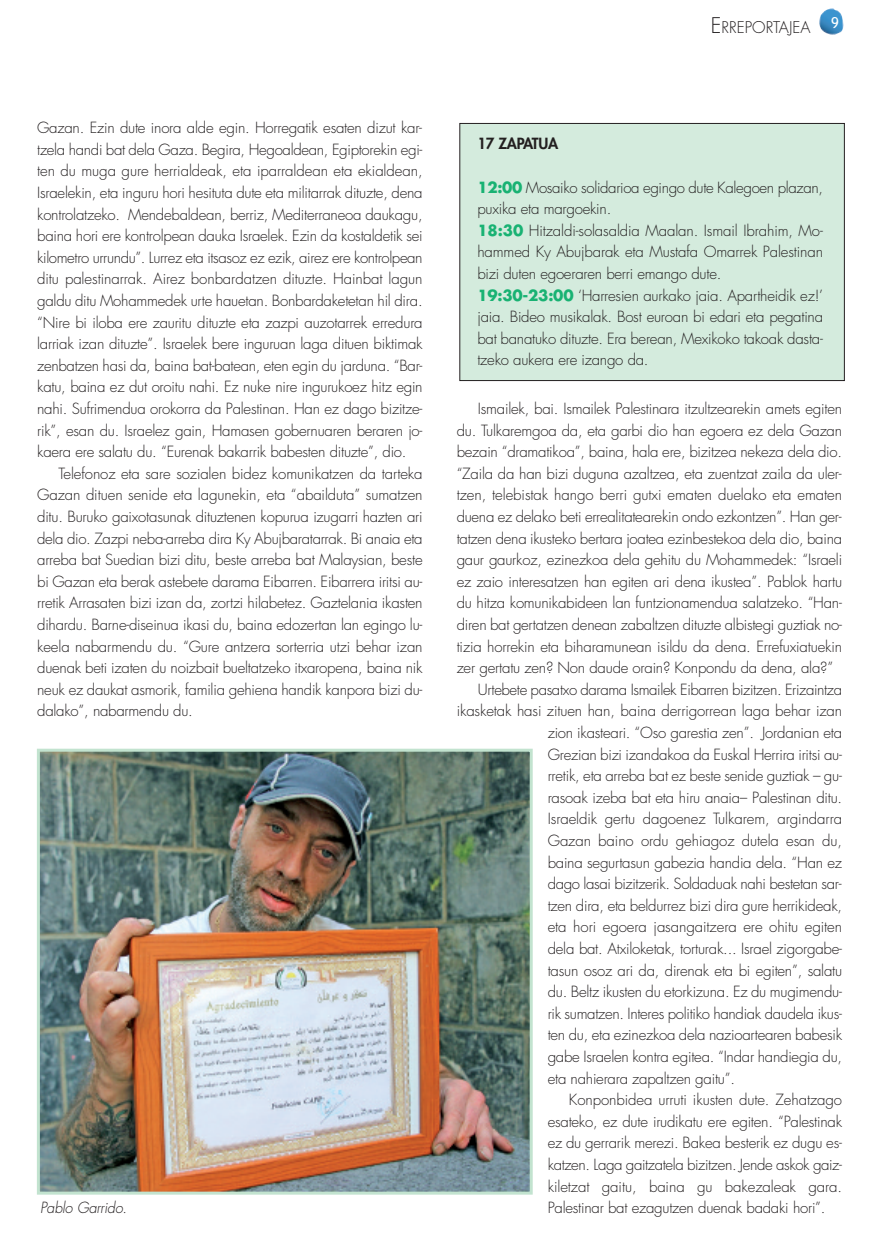
<style>
.page{position:relative;width:877px;height:1247px;background:#fff}
.page>*{position:absolute;margin:0;border:0;box-sizing:border-box;transform-origin:0 0}
.t1{font:300 15.75px "Futura";color:#231f20}
.t2{font:300 15px/21.6px "Futura";letter-spacing:-.015em;color:#231f20;text-align:justify}
.t3{font:italic 300 15px "Futura";letter-spacing:-.01em;color:#231f20;scale:.95 1}
.t4{font:800 15px "Futura";letter-spacing:-.015em;color:#231f20}
.t5{font:15px "Trebuchet MS";color:#fff}
.s1{font-size:21px}
.s2{font-weight:700;color:#19b273}
</style>
<div class="page">
<img style="left:819px;top:8px;width:24px;height:27px">
<img style="left:41px;top:753px;width:488px;height:437px">
<div style="left:37px;top:749px;width:496px;height:445px;border:3px solid #c2e3cf"></div>
<div style="left:460px;top:124px;width:384px;height:256px;background:#d4ebdd"></div>
<div style="left:459px;top:123px;width:386px;height:258px;border:1px solid #231f20"></div>
<p class="t1" style="left:711px;top:20px;width:101px"><span class="s1">E</span>RREPORTAJEA</p>
<p class="t5" style="left:831px;top:13px;width:9px">9</p>
<p class="t2" style="left:37px;top:118px;width:387px">Gazan. Ezin dute inora alde egin. Horregatik esaten dizut kar&shy;tzela handi bat dela Gaza. Begira, Hegoaldean, Egiptorekin egi&shy;ten du muga gure herrialdeak, eta iparraldean eta ekialdean, Israelekin, eta inguru hori hesituta dute eta militarrak dituzte, dena kontrolatzeko. Mendebaldean, berriz, Mediterraneoa daukagu, baina hori ere kontrolpean dauka Israelek. Ezin da kostaldetik sei kilometro urrundu”. Lurrez eta itsasoz ez ezik, airez ere kontrolpean ditu palestinarrak. Airez bonbardatzen dituzte. Hainbat lagun galdu ditu Mohammedek urte hauetan. Bonbardaketetan hil dira. “Nire bi iloba ere zauritu dituzte eta zazpi auzotarrek erredura larriak izan dituzte”. Israelek bere inguruan laga dituen biktimak zenbatzen hasi da, baina bat-batean, eten egin du jarduna. “Bar&shy;katu, baina ez dut oroitu nahi. Ez nuke nire ingurukoez hitz egin nahi. Sufrimendua orokorra da Palestinan. Han ez dago bizitze&shy;rik”, esan du. Israelez gain, Hamasen gobernuaren beraren jo&shy;kaera ere salatu du. “Eurenak bakarrik babesten dituzte”, dio.</p>
<p class="t2" style="left:37px;top:464px;width:387px;text-indent:21px">Telefonoz eta sare sozialen bidez komunikatzen da tarteka Gazan dituen senide eta lagunekin, eta “abailduta” sumatzen ditu. Buruko gaixotasunak dituztenen kopurua izugarri hazten ari dela dio. Zazpi neba-arreba dira Ky Abujbaratarrak. Bi anaia eta arreba bat Suedian bizi ditu, beste arreba bat Malaysian, beste bi Gazan eta berak astebete darama Eibarren. Eibarrera iritsi au&shy;rretik Arrasaten bizi izan da, zortzi hilabetez. Gaztelania ikasten dihardu. Barne-diseinua ikasi du, baina edozertan lan egingo lu&shy;keela nabarmendu du. “Gure antzera sorterria utzi behar izan duenak beti izaten du noizbait bueltatzeko itxaropena, baina nik neuk ez daukat asmorik, familia gehiena handik kanpora bizi du&shy;dalako”, nabarmendu du.</p>
<p class="t3" style="left:40px;top:1200px;width:93px">Pablo Garrido.</p>
<p class="t4" style="left:477px;top:137px;width:82px">17 ZAPATUA</p>
<p class="t2" style="left:477px;top:178px;width:347px;text-align:left"><span class="s2">12:00</span> Mosaiko solidarioa egingo dute Kalegoen plazan, puxika eta margoekin.<br><span class="s2">18:30</span> Hitzaldi-solasaldia Maalan. Ismail Ibrahim, Mo&shy;hammed Ky Abujbarak eta Mustafa Omarrek Palestinan bizi duten egoeraren berri emango dute.<br><span class="s2">19:30-23:00</span> ‘Harresien aurkako jaia. Apartheidik ez!’ jaia. Bideo musikalak. Bost euroan bi edari eta pegatina bat banatuko dituzte. Era berean, Mexikoko takoak dasta&shy;tzeko aukera ere izango da.</p>
<p class="t2" style="left:478px;top:399px;width:366px">Ismailek, bai. Ismailek Palestinara itzultzearekin amets egiten</p>
<p class="t2" style="left:457px;top:420px;width:387px">du. Tulkaremgoa da, eta garbi dio han egoera ez dela Gazan</p>
<p class="t2" style="left:457px;top:442px;width:387px">bezain “dramatikoa”, baina, hala ere, bizitzea nekeza dela dio.</p>
<p class="t2" style="left:457px;top:464px;width:386px">“Zaila da han bizi duguna azaltzea, eta zuentzat zaila da uler-</p>
<p class="t2" style="left:457px;top:485px;width:387px">tzen, telebistak hango berri gutxi ematen duelako eta ematen</p>
<p class="t2" style="left:457px;top:507px;width:386px">duena ez delako beti errealitatearekin ondo ezkontzen”. Han ger-</p>
<p class="t2" style="left:457px;top:528px;width:387px">tatzen dena ikusteko bertara joatea ezinbestekoa dela dio, baina</p>
<p class="t2" style="left:457px;top:550px;width:387px">gaur gaurkoz, ezinezkoa dela gehitu du Mohammedek: “Israeli</p>
<p class="t2" style="left:457px;top:572px;width:387px">ez zaio interesatzen han egiten ari dena ikustea”. Pablok hartu</p>
<p class="t2" style="left:457px;top:593px;width:387px">du hitza komunikabideen lan funtzionamendua salatzeko. “Han-</p>
<p class="t2" style="left:457px;top:615px;width:387px">diren bat gertatzen denean zabaltzen dituzte albistegi guztiak no-</p>
<p class="t2" style="left:457px;top:636px;width:387px">tizia horrekin eta biharamunean isildu da dena. Errefuxiatuekin</p>
<p class="t2" style="left:457px;top:658px;width:378px">zer gertatu zen? Non daude orain? Konpondu da dena, ala?”</p>
<p class="t2" style="left:478px;top:680px;width:366px">Urtebete pasatxo darama Ismailek Eibarren bizitzen. Erizaintza</p>
<p class="t2" style="left:457px;top:701px;width:387px">ikasketak hasi zituen han, baina derrigorrean laga behar izan</p>
<p class="t2" style="left:548px;top:723px;width:296px">zion ikasteari. “Oso garestia zen”. Jordanian eta</p>
<p class="t2" style="left:548px;top:744px;width:296px">Grezian bizi izandakoa da Euskal Herrira iritsi au-</p>
<p class="t2" style="left:548px;top:766px;width:296px">rretik, eta arreba bat ez beste senide guztiak – gu-</p>
<p class="t2" style="left:548px;top:788px;width:296px">rasoak izeba bat eta hiru anaia– Palestinan ditu.</p>
<p class="t2" style="left:548px;top:809px;width:296px">Israeldik gertu dagoenez Tulkarem, argindarra</p>
<p class="t2" style="left:548px;top:831px;width:296px">Gazan baino ordu gehiagoz dutela esan du,</p>
<p class="t2" style="left:548px;top:852px;width:296px">baina segurtasun gabezia handia dela. “Han ez</p>
<p class="t2" style="left:548px;top:874px;width:295px">dago lasai bizitzerik. Soldaduak nahi bestetan sar-</p>
<p class="t2" style="left:548px;top:896px;width:296px">tzen dira, eta beldurrez bizi dira gure herrikideak,</p>
<p class="t2" style="left:548px;top:917px;width:296px">eta hori egoera jasangaitzera ere ohitu egiten</p>
<p class="t2" style="left:548px;top:939px;width:296px">dela bat. Atxiloketak, torturak... Israel zigorgabe-</p>
<p class="t2" style="left:548px;top:960px;width:296px">tasun osoz ari da, direnak eta bi egiten”, salatu</p>
<p class="t2" style="left:548px;top:982px;width:296px">du. Beltz ikusten du etorkizuna. Ez du mugimendu-</p>
<p class="t2" style="left:548px;top:1004px;width:296px">rik sumatzen. Interes politiko handiak daudela ikus-</p>
<p class="t2" style="left:548px;top:1025px;width:296px">ten du, eta ezinezkoa dela nazioartearen babesik</p>
<p class="t2" style="left:548px;top:1047px;width:296px">gabe Israelen kontra egitea. “Indar handiegia du,</p>
<p class="t2" style="left:548px;top:1068px;width:189px">eta nahierara zapaltzen gaitu”.</p>
<p class="t2" style="left:569px;top:1090px;width:275px">Konponbidea urruti ikusten dute. Zehatzago</p>
<p class="t2" style="left:548px;top:1112px;width:296px">esateko, ez dute irudikatu ere egiten. “Palestinak</p>
<p class="t2" style="left:548px;top:1133px;width:296px">ez du gerrarik merezi. Bakea besterik ez dugu es-</p>
<p class="t2" style="left:548px;top:1155px;width:296px">katzen. Laga gaitzatela bizitzen. Jende askok gaiz-</p>
<p class="t2" style="left:548px;top:1176px;width:296px">kiletzat gaitu, baina gu bakezaleak gara.</p>
<p class="t2" style="left:548px;top:1198px;width:279px">Palestinar bat ezagutzen duenak badaki hori”.</p>
</div>
